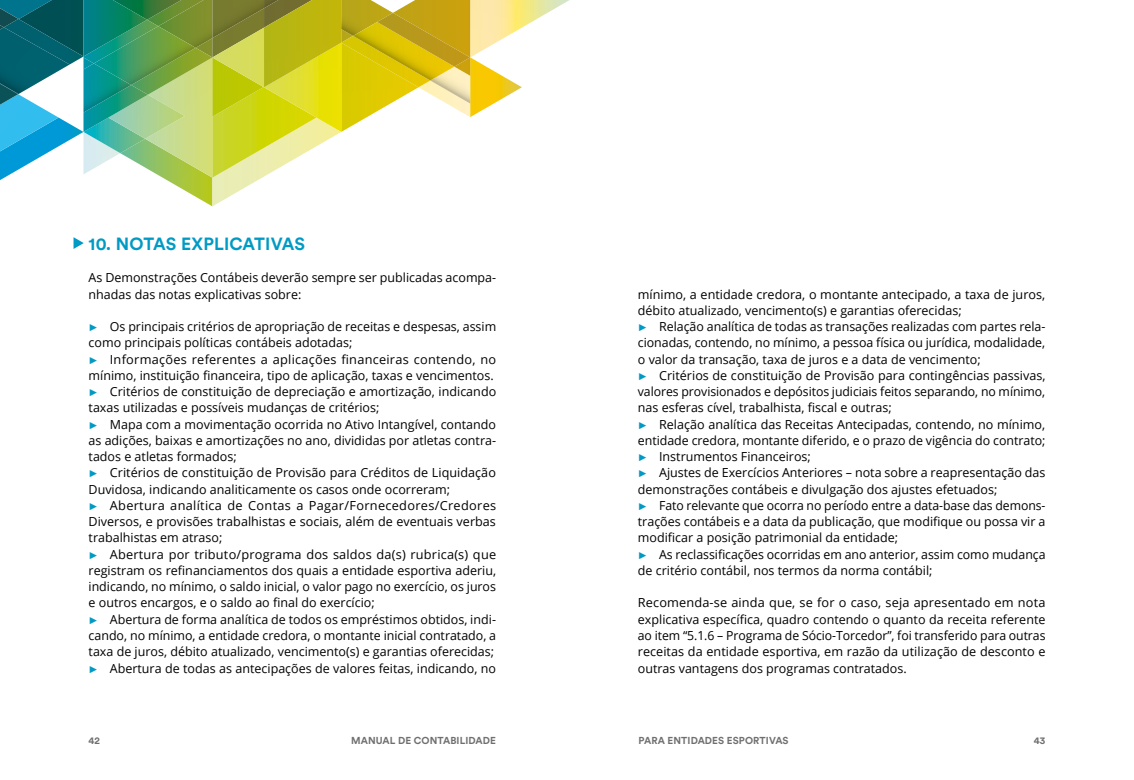
<style>
.page{position:relative;width:1134px;height:780px;background:#fff}
.page>*{position:absolute;margin:0;border:0;box-sizing:border-box;transform-origin:0 0}
.t1{font:17.5px "Circular Std Bold";letter-spacing:.01em;color:#009ac4}
.t2{font:12.5px/16.2px "Open Sans";color:#000}
.t3{font:10px "Circular Std Bold";letter-spacing:.01em;color:#706f6f}
.s1{font-family:"Arial";font-size:10px;color:#009ac4}
</style>
<div class="page">
<img style="left:120px;top:153px;width:92px;height:53px">
<img style="left:341px;top:87px;width:77px;height:45px">
<img style="left:470px;top:58px;width:52px;height:59px">
<img style="left:415px;top:0;width:154px;height:57px">
<img style="left:145px;top:95px;width:67px;height:83px">
<img style="left:0;top:118px;width:83px;height:62px">
<img style="left:19px;top:0;width:94px;height:19px">
<img style="left:0;top:95px;width:59px;height:56px">
<img style="left:83px;top:153px;width:37px;height:21px">
<img style="left:83px;top:132px;width:62px;height:21px">
<img style="left:108px;top:95px;width:77px;height:44px">
<img style="left:113px;top:0;width:45px;height:19px">
<img style="left:19px;top:19px;width:193px;height:76px">
<img style="left:148px;top:57px;width:64px;height:38px">
<img style="left:83px;top:57px;width:65px;height:75px">
<img style="left:83px;top:117px;width:25px;height:15px">
<img style="left:108px;top:95px;width:40px;height:22px">
<img style="left:18px;top:19px;width:65px;height:45px">
<img style="left:212px;top:132px;width:129px;height:74px">
<img style="left:0;top:94px;width:18px;height:11px">
<img style="left:0;top:8px;width:18px;height:19px">
<img style="left:212px;top:38px;width:129px;height:94px">
<img style="left:264px;top:0;width:77px;height:87px">
<img style="left:230px;top:68px;width:34px;height:19px">
<img style="left:418px;top:87px;width:52px;height:30px">
<img style="left:341px;top:36px;width:89px;height:51px">
<img style="left:393px;top:0;width:22px;height:13px">
<img style="left:341px;top:0;width:52px;height:36px">
<img style="left:430px;top:76px;width:40px;height:28px">
<img style="left:353px;top:22px;width:101px;height:58px">
<img style="left:393px;top:67px;width:77px;height:9px">
<img style="left:377px;top:13px;width:93px;height:54px">
<img style="left:158px;top:0;width:54px;height:48px">
<img style="left:94px;top:26px;width:102px;height:59px">
<img style="left:83px;top:63px;width:48px;height:50px">
<img style="left:212px;top:0;width:52px;height:38px">
<img style="left:264px;top:0;width:14px;height:8px">
<img style="left:0;top:27px;width:70px;height:67px">
<svg style="left:0;top:25px;width:4px;height:5px"></svg>
<svg style="left:74px;top:237px;width:10px;height:12px"></svg>
<h1 class="t1" style="left:89px;top:232px;width:218px">10. NOTAS EXPLICATIVAS</h1>
<p class="t2" style="left:89px;top:269px;width:409px">As Demonstrações Contábeis deverão sempre ser publicadas acompa&shy;nhadas das notas explicativas sobre:</p>
<p class="t2" style="left:89px;top:318px;width:409px"><span class="s1">►</span> Os principais critérios de apropriação de receitas e despesas, assim como principais políticas contábeis adotadas;<br><span class="s1">►</span> Informações referentes a aplicações financeiras contendo, no mínimo, instituição financeira, tipo de aplicação, taxas e vencimentos. <span class="s1">►</span> Critérios de constituição de depreciação e amortização, indicando taxas utilizadas e possíveis mudanças de critérios;<br><span class="s1">►</span> Mapa com a movimentação ocorrida no Ativo Intangível, contando as adições, baixas e amortizações no ano, divididas por atletas contra&shy;tados e atletas formados;<br><span class="s1">►</span> Critérios de constituição de Provisão para Créditos de Liquidação Duvidosa, indicando analiticamente os casos onde ocorreram;<br><span class="s1">►</span> Abertura analítica de Contas a Pagar/Fornecedores/Credores Diversos, e provisões trabalhistas e sociais, além de eventuais verbas trabalhistas em atraso;<br><span class="s1">►</span> Abertura por tributo/programa dos saldos da(s) rubrica(s) que registram os refinanciamentos dos quais a entidade esportiva aderiu, indicando, no mínimo, o saldo inicial, o valor pago no exercício, os juros e outros encargos, e o saldo ao final do exercício;<br><span class="s1">►</span> Abertura de forma analítica de todos os empréstimos obtidos, indi&shy;cando, no mínimo, a entidade credora, o montante inicial contratado, a taxa de juros, débito atualizado, vencimento(s) e garantias oferecidas; <span class="s1">►</span> Abertura de todas as antecipações de valores feitas, indicando, no</p>
<p class="t2" style="left:638px;top:285px;width:409px">mínimo, a entidade credora, o montante antecipado, a taxa de juros, débito atualizado, vencimento(s) e garantias oferecidas;<br><span class="s1">►</span> Relação analítica de todas as transações realizadas com partes rela&shy;cionadas, contendo, no mínimo, a pessoa física ou jurídica, modalidade, o valor da transação, taxa de juros e a data de vencimento;<br><span class="s1">►</span> Critérios de constituição de Provisão para contingências passivas, valores provisionados e depósitos judiciais feitos separando, no mínimo, nas esferas cível, trabalhista, fiscal e outras;<br><span class="s1">►</span> Relação analítica das Receitas Antecipadas, contendo, no mínimo, entidade credora, montante diferido, e o prazo de vigência do contrato; <span class="s1">►</span> Instrumentos Financeiros;<br><span class="s1">►</span> Ajustes de Exercícios Anteriores – nota sobre a reapresentação das demonstrações contábeis e divulgação dos ajustes efetuados;<br><span class="s1">►</span> Fato relevante que ocorra no período entre a data-base das demons&shy;trações contábeis e a data da publicação, que modifique ou possa vir a modificar a posição patrimonial da entidade;<br><span class="s1">►</span> As reclassificações ocorridas em ano anterior, assim como mudança de critério contábil, nos termos da norma contábil;</p>
<p class="t2" style="left:638px;top:594px;width:409px;text-align:justify">Recomenda-se ainda que, se for o caso, seja apresentado em nota explicativa específica, quadro contendo o quanto da receita referente ao item “5.1.6 – Programa de Sócio-Torcedor”, foi transferido para outras receitas da entidade esportiva, em razão da utilização de desconto e outras vantagens dos programas contratados.</p>
<p class="t3" style="left:89px;top:733px;width:13px">42</p>
<p class="t3" style="left:351px;top:733px;width:146px">MANUAL DE CONTABILIDADE</p>
<p class="t3" style="left:638px;top:733px;width:152px">PARA ENTIDADES ESPORTIVAS</p>
<p class="t3" style="left:1034px;top:733px;width:13px">43</p>
</div>
